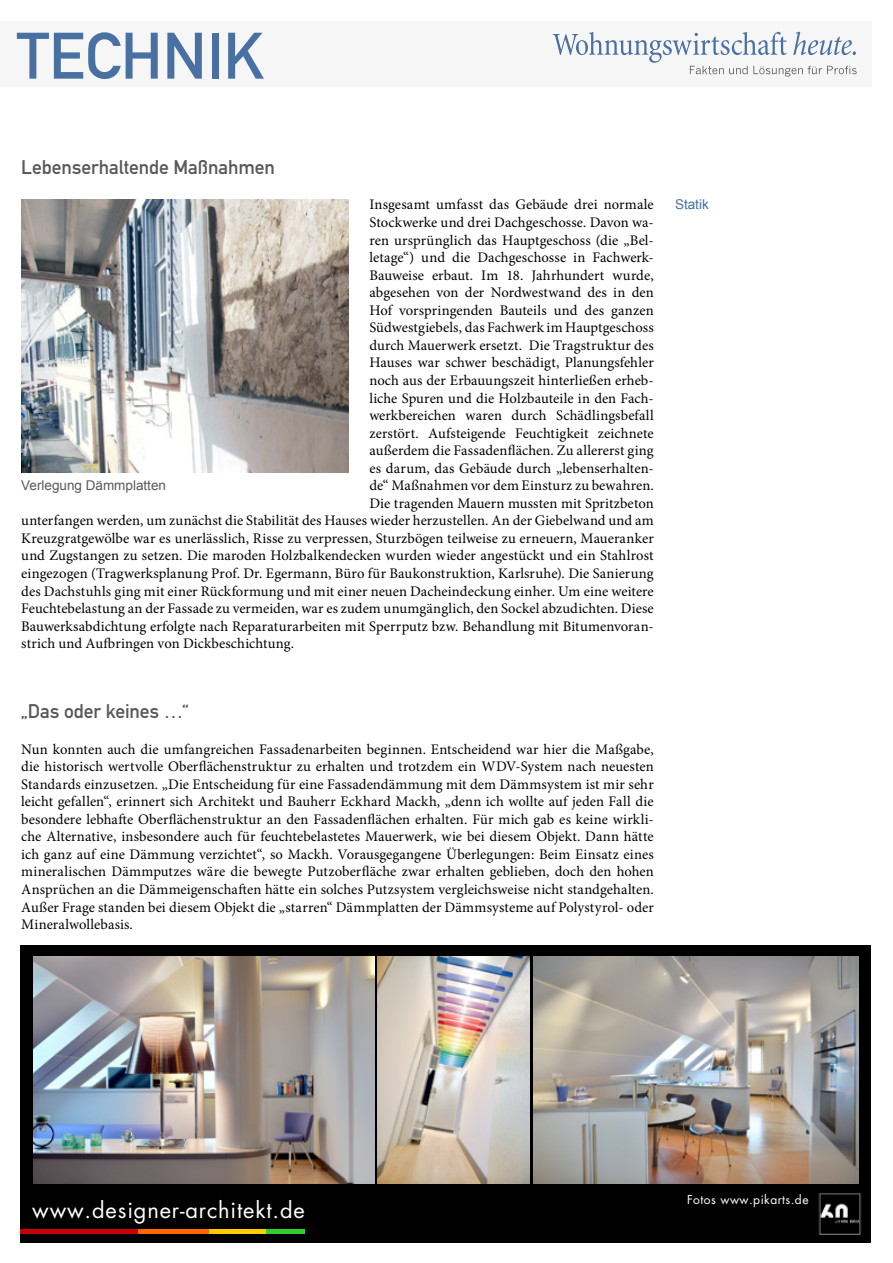
<style>
.page{position:relative;width:893px;height:1263px;background:#fff}
.page>*{position:absolute;margin:0;border:0;box-sizing:border-box;transform-origin:0 0}
.t1{font:64.5px "DIN Mittelschrift";color:#4970a3}
.t2{font:21.9px "Futura Std";letter-spacing:.04em;color:#fff}
.Überschrift_Grau{font:19.5px "DIN Mittelschrift";letter-spacing:-.005em;color:#595959}
.Fließtext_erste_Zeil{font:14.7px/17.5px "Minion Pro";letter-spacing:.005em;color:#000;text-align:justify}
.Bildunterschrift{font:13.5px "Arial";color:#595959}
.Info{font:13.5px "Arial";color:#4970a3}
.t3{font:12px "Futura Std";letter-spacing:.04em;color:#fff}
</style>
<div class="page">
<div style="left:0;top:21px;width:872px;height:66px;background:#f6f6f6"></div>
<svg style="left:553px;top:32px;width:304px;height:45px"></svg>
<img style="left:21px;top:199px;width:327px;height:274px">
<div style="left:20px;top:945px;width:851px;height:297px;background:#000"></div>
<hr style="left:20px;top:1229px;width:119px;height:4px;background:#c60000">
<hr style="left:139px;top:1229px;width:70px;height:4px;background:#f60">
<hr style="left:209px;top:1229px;width:57px;height:4px;background:#fc0">
<hr style="left:266px;top:1229px;width:39px;height:4px;background:#3c3">
<img style="left:818px;top:1193px;width:44px;height:42px">
<img style="left:33px;top:956px;width:341px;height:228px">
<img style="left:534px;top:956px;width:324px;height:228px">
<img style="left:378px;top:956px;width:152px;height:228px">
<h1 class="t1" style="left:17px;top:18px;width:249px">TECHNIK</h1>
<p class="Überschrift_Grau" style="left:21px;top:156px;width:255px">Lebenserhaltende Maßnahmen</p>
<p class="Fließtext_erste_Zeil" style="left:369px;top:196px;width:286px">Insgesamt umfasst das Gebäude drei normale</p>
<p class="Fließtext_erste_Zeil" style="left:369px;top:214px;width:286px">Stockwerke und drei Dachgeschosse. Davon wa-</p>
<p class="Fließtext_erste_Zeil" style="left:369px;top:231px;width:286px">ren ursprünglich das Hauptgeschoss (die „Bel-</p>
<p class="Fließtext_erste_Zeil" style="left:369px;top:249px;width:286px">letage“) und die Dachgeschosse in Fachwerk-</p>
<p class="Fließtext_erste_Zeil" style="left:369px;top:266px;width:286px">Bauweise erbaut. Im 18. Jahrhundert wurde,</p>
<p class="Fließtext_erste_Zeil" style="left:369px;top:284px;width:286px">abgesehen von der Nordwestwand des in den</p>
<p class="Fließtext_erste_Zeil" style="left:369px;top:301px;width:286px">Hof vorspringenden Bauteils und des ganzen</p>
<p class="Fließtext_erste_Zeil" style="left:369px;top:319px;width:286px">Südwestgiebels, das Fachwerk im Hauptgeschoss</p>
<p class="Fließtext_erste_Zeil" style="left:369px;top:336px;width:286px">durch Mauerwerk ersetzt. Die Tragstruktur des</p>
<p class="Fließtext_erste_Zeil" style="left:369px;top:354px;width:286px">Hauses war schwer beschädigt, Planungsfehler</p>
<p class="Fließtext_erste_Zeil" style="left:369px;top:372px;width:286px">noch aus der Erbauungszeit hinterließen erheb-</p>
<p class="Fließtext_erste_Zeil" style="left:369px;top:389px;width:286px">liche Spuren und die Holzbauteile in den Fach-</p>
<p class="Fließtext_erste_Zeil" style="left:369px;top:407px;width:286px">werkbereichen waren durch Schädlingsbefall</p>
<p class="Fließtext_erste_Zeil" style="left:369px;top:424px;width:286px">zerstört. Aufsteigende Feuchtigkeit zeichnete</p>
<p class="Fließtext_erste_Zeil" style="left:369px;top:442px;width:286px">außerdem die Fassadenflächen. Zu allererst ging</p>
<p class="Fließtext_erste_Zeil" style="left:369px;top:459px;width:286px">es darum, das Gebäude durch „lebenserhalten-</p>
<p class="Fließtext_erste_Zeil" style="left:369px;top:477px;width:286px">de“ Maßnahmen vor dem Einsturz zu bewahren.</p>
<p class="Fließtext_erste_Zeil" style="left:369px;top:494px;width:286px">Die tragenden Mauern mussten mit Spritzbeton</p>
<p class="Fließtext_erste_Zeil" style="left:21px;top:512px;width:634px">unterfangen werden, um zunächst die Stabilität des Hauses wieder herzustellen. An der Giebelwand und am</p>
<p class="Fließtext_erste_Zeil" style="left:21px;top:529px;width:634px">Kreuzgratgewölbe war es unerlässlich, Risse zu verpressen, Sturzbögen teilweise zu erneuern, Maueranker</p>
<p class="Fließtext_erste_Zeil" style="left:21px;top:547px;width:634px">und Zugstangen zu setzen. Die maroden Holzbalkendecken wurden wieder angestückt und ein Stahlrost</p>
<p class="Fließtext_erste_Zeil" style="left:21px;top:565px;width:634px">eingezogen (Tragwerksplanung Prof. Dr. Egermann, Büro für Baukonstruktion, Karlsruhe). Die Sanierung</p>
<p class="Fließtext_erste_Zeil" style="left:21px;top:582px;width:634px">des Dachstuhls ging mit einer Rückformung und mit einer neuen Dacheindeckung einher. Um eine weitere</p>
<p class="Fließtext_erste_Zeil" style="left:21px;top:600px;width:634px">Feuchtebelastung an der Fassade zu vermeiden, war es zudem unumgänglich, den Sockel abzudichten. Diese</p>
<p class="Fließtext_erste_Zeil" style="left:21px;top:617px;width:634px">Bauwerksabdichtung erfolgte nach Reparaturarbeiten mit Sperrputz bzw. Behandlung mit Bitumenvoran-</p>
<p class="Fließtext_erste_Zeil" style="left:21px;top:635px;width:274px">strich und Aufbringen von Dickbeschichtung.</p>
<p class="Bildunterschrift" style="left:21px;top:477px;width:146px">Verlegung Dämmplatten</p>
<p class="Überschrift_Grau" style="left:21px;top:700px;width:169px">„Das oder keines …“</p>
<p class="Fließtext_erste_Zeil" style="left:21px;top:740px;width:634px">Nun konnten auch die umfangreichen Fassadenarbeiten beginnen. Entscheidend war hier die Maßgabe, die historisch wertvolle Oberflächenstruktur zu erhalten und trotzdem ein WDV-System nach neuesten Standards einzusetzen. „Die Entscheidung für eine Fassadendämmung mit dem Dämmsystem ist mir sehr leicht gefallen“, erinnert sich Architekt und Bauherr Eckhard Mackh, „denn ich wollte auf jeden Fall die besondere lebhafte Oberflächenstruktur an den Fassadenflächen erhalten. Für mich gab es keine wirkli&shy;che Alternative, insbesondere auch für feuchtebelastetes Mauerwerk, wie bei diesem Objekt. Dann hätte ich ganz auf eine Dämmung verzichtet“, so Mackh. Vorausgegangene Überlegungen: Beim Einsatz eines mineralischen Dämmputzes wäre die bewegte Putzoberfläche zwar erhalten geblieben, doch den hohen Ansprüchen an die Dämmeigenschaften hätte ein solches Putzsystem vergleichsweise nicht standgehalten.<br>Außer Frage standen bei diesem Objekt die „starren“ Dämmplatten der Dämmsysteme auf Polystyrol- oder Mineralwollebasis.</p>
<p class="Info" style="left:675px;top:196px;width:35px">Statik</p>
<p class="t2" style="left:32px;top:1196px;width:274px">www.designer-architekt.de</p>
<p class="t3" style="left:687px;top:1192px;width:123px">Fotos www.pikarts.de</p>
</div>
